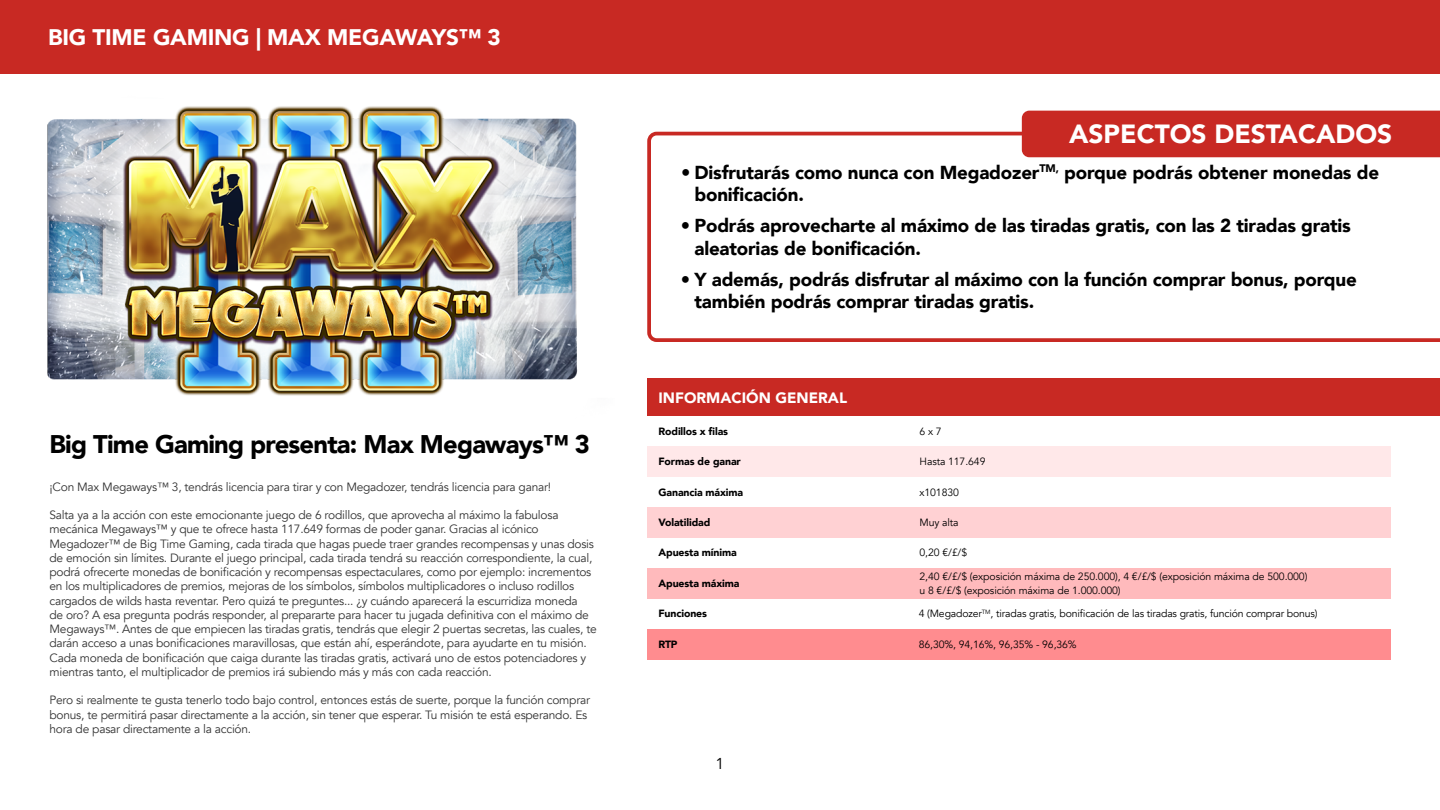
<style>
.page{position:relative;width:1440px;height:810px;background:#fff}
.page>*{position:absolute;margin:0;border:0;box-sizing:border-box;transform-origin:0 0}
.t1{font:900 26.25px "Avenir";color:#fff}
.t2{font:900 25.5px "Avenir";letter-spacing:-.03em;color:#000}
.t3{font:900 22.5px "Avenir";letter-spacing:-.01em;color:#fff}
.t4{font:900 18.75px/22.5px "Avenir";letter-spacing:-.01em;color:#000}
.t5{font:15.75px "Avenir";color:#000}
.t6{font:900 15px "Avenir";color:#fff}
.t7{font:12px/14.2px "Avenir";letter-spacing:-.02em;color:#333}
.t8{font:10.5px/13.5px "Avenir";letter-spacing:-.01em;color:#000}
.t9{font:900 10.5px "Avenir";letter-spacing:-.01em;color:#000}
</style>
<div class="page">
<div style="left:647px;top:629px;width:743px;height:30px;background:#ff8c8f"></div>
<div style="left:647px;top:568px;width:743px;height:31px;background:#ffbabc"></div>
<div style="left:647px;top:507px;width:743px;height:31px;background:#ffd1d3"></div>
<div style="left:647px;top:446px;width:743px;height:31px;background:#ffe8e9"></div>
<img style="left:47px;top:106px;width:531px;height:290px">
<svg style="left:647px;top:132px;width:793px;height:210px"></svg>
<div style="left:1022px;top:111px;width:418px;height:46px;background:#c82923"></div>
<div style="left:647px;top:379px;width:793px;height:37px;background:#c82923"></div>
<div style="left:0;top:0;width:1440px;height:74px;background:#c82923"></div>
<h3 class="t3" style="left:48px;top:18px;width:454px">BIG TIME GAMING | MAX MEGAWAYS™ 3</h3>
<h2 class="t2" style="left:50px;top:422px;width:542px">Big Time Gaming presenta: Max Megaways™ 3</h2>
<p class="t7" style="left:50px;top:480px;width:503px">¡Con Max Megaways™ 3, tendrás licencia para tirar y con Megadozer, tendrás licencia para ganar!</p>
<p class="t7" style="left:50px;top:508px;width:549px">Salta ya a la acción con este emocionante juego de 6 rodillos, que aprovecha al máximo la fabulosa mecánica Megaways™ y que te ofrece hasta 117.649 formas de poder ganar. Gracias al icónico Megadozer™ de Big Time Gaming, cada tirada que hagas puede traer grandes recompensas y unas dosis de emoción sin límites. Durante el juego principal, cada tirada tendrá su reacción correspondiente, la cual, podrá ofrecerte monedas de bonificación y recompensas espectaculares, como por ejemplo: incrementos en los multiplicadores de premios, mejoras de los símbolos, símbolos multiplicadores o incluso rodillos cargados de wilds hasta reventar. Pero quizá te preguntes... ¿y cuándo aparecerá la escurridiza moneda<br>de oro? A esa pregunta podrás responder, al prepararte para hacer tu jugada definitiva con el máximo de Megaways™. Antes de que empiecen las tiradas gratis, tendrás que elegir 2 puertas secretas, las cuales, te darán acceso a unas bonificaciones maravillosas, que están ahí, esperándote, para ayudarte en tu misión.<br>Cada moneda de bonificación que caiga durante las tiradas gratis, activará uno de estos potenciadores y mientras tanto, el multiplicador de premios irá subiendo más y más con cada reacción.</p>
<p class="t7" style="left:50px;top:693px;width:542px">Pero si realmente te gusta tenerlo todo bajo control, entonces estás de suerte, porque la función comprar bonus, te permitirá pasar directamente a la acción, sin tener que esperar. Tu misión te está esperando. Es hora de pasar directamente a la acción.</p>
<h1 class="t1" style="left:1069px;top:112px;width:325px">ASPECTOS DESTACADOS</h1>
<h3 class="t4" style="left:694px;top:160px;width:686px;text-indent:-13px">• Disfrutarás como nunca con Megadozer<sup>TM,</sup> porque podrás obtener monedas de bonificación.</h3>
<h3 class="t4" style="left:694px;top:214px;width:658px;text-indent:-14px">• Podrás aprovecharte al máximo de las tiradas gratis, con las 2 tiradas gratis aleatorias de bonificación.</h3>
<h3 class="t4" style="left:694px;top:267px;width:664px;text-indent:-14px">• Y además, podrás disfrutar al máximo con la función comprar bonus, porque también podrás comprar tiradas gratis.</h3>
<p class="t6" style="left:659px;top:385px;width:190px">INFORMACIÓN GENERAL</p>
<p class="t9" style="left:659px;top:422px;width:71px">Rodillos x filas</p>
<p class="t8" style="left:920px;top:425px;width:24px">6 x 7</p>
<p class="t9" style="left:659px;top:453px;width:84px">Formas de ganar</p>
<p class="t8" style="left:920px;top:455px;width:67px">Hasta 117.649</p>
<p class="t9" style="left:659px;top:483px;width:86px">Ganancia máxima</p>
<p class="t8" style="left:920px;top:485px;width:41px">x101830</p>
<p class="t9" style="left:658px;top:513px;width:53px">Volatilidad</p>
<p class="t8" style="left:920px;top:516px;width:41px">Muy alta</p>
<p class="t9" style="left:659px;top:544px;width:80px">Apuesta mínima</p>
<p class="t9" style="left:658px;top:574px;width:82px">Apuesta máxima</p>
<p class="t9" style="left:658px;top:605px;width:50px">Funciones</p>
<p class="t9" style="left:659px;top:635px;width:21px">RTP</p>
<h3 class="t5" style="left:716px;top:754px;width:10px">1</h3>
<p class="t8" style="left:920px;top:546px;width:49px">0,20 €/£/$</p>
<p class="t8" style="left:920px;top:570px;width:389px">2,40 €/£/$ (exposición máxima de 250.000), 4 €/£/$ (exposición máxima de 500.000) u 8 €/£/$ (exposición máxima de 1.000.000)</p>
<p class="t8" style="left:919px;top:607px;width:400px">4 (Megadozer<sup>TM</sup>, tiradas gratis, bonificación de las tiradas gratis, función comprar bonus)</p>
<p class="t8" style="left:919px;top:638px;width:159px">86,30%, 94,16%, 96,35% - 96,36%</p>
</div>
